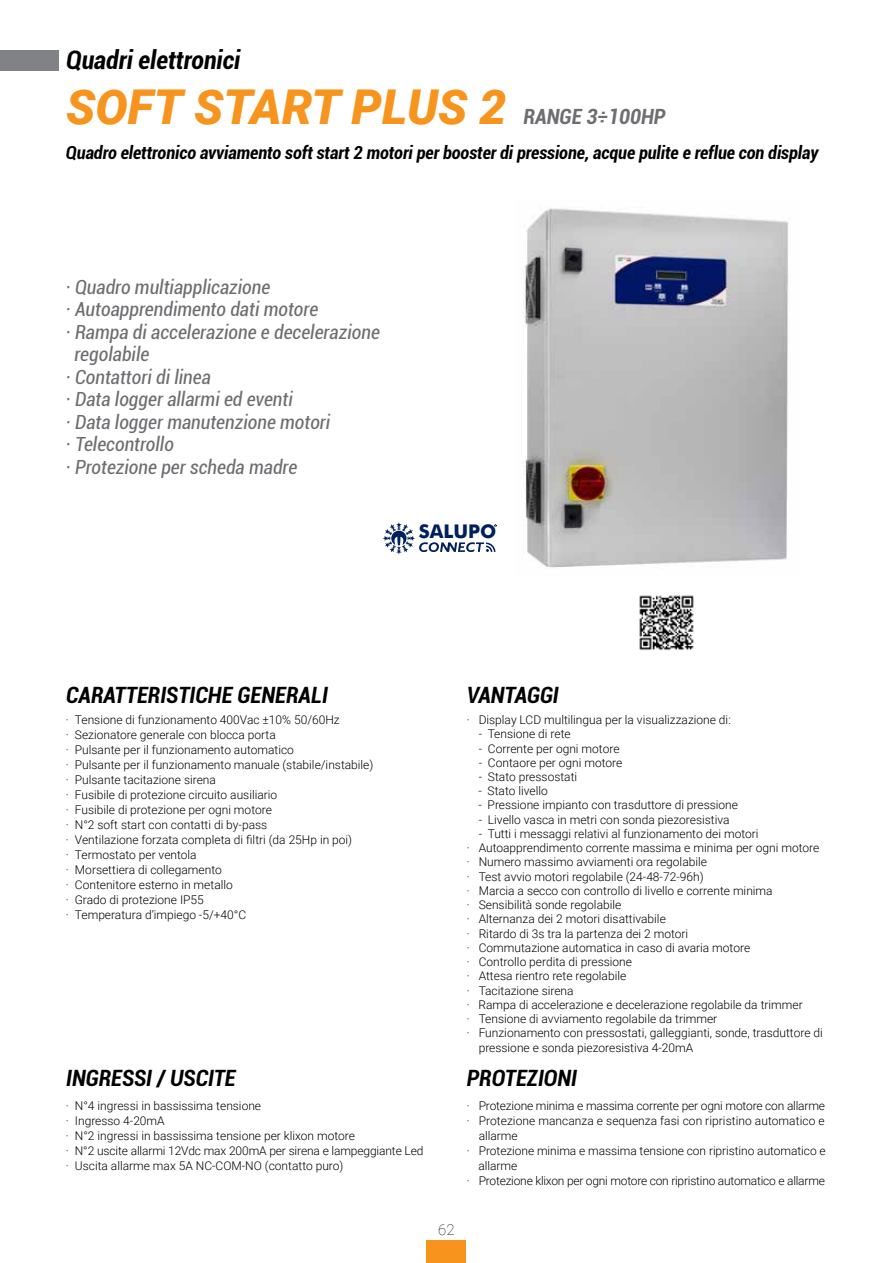
<style>
.page{position:relative;width:893px;height:1263px;background:#fff}
.page>*{position:absolute;margin:0;border:0;box-sizing:border-box;transform-origin:0 0}
.t1{font:italic 900 48px "Roboto";color:#f7941e}
.t2{font:italic 700 condensed 25.5px "Roboto";color:#000}
.t3{font:italic 700 condensed 22.5px "Roboto";color:#000}
.t4{font:italic 700 condensed 21px "Roboto";color:#6d6e71}
.t5{font:italic condensed 19.5px "Roboto";color:#6d6e71}
.t6{font:700 18.9px "Futura BT";color:#00205c}
.t7{font:italic 700 condensed 18px "Roboto";letter-spacing:-.005em;color:#000}
.t8{font:100 15px "Roboto";color:#000}
.t9{font:300 12px/15px "Roboto";color:#000}
.t10{font:300 12px "Roboto";letter-spacing:-.02em;color:#000}
</style>
<div class="page">
<img style="left:639px;top:595px;width:55px;height:56px">
<div style="left:427px;top:1240px;width:39px;height:23px;background:#f7941e"></div>
<svg style="left:383px;top:522px;width:114px;height:32px"></svg>
<img style="left:523px;top:208px;width:266px;height:360px">
<div style="left:0;top:50px;width:59px;height:20px;background:#808285"></div>
<h2 class="t2" style="left:66px;top:42px;width:176px">Quadri elettronici</h2>
<h1 class="t1" style="left:66px;top:74px;width:442px">SOFT START PLUS 2</h1>
<h3 class="t4" style="left:523px;top:102px;width:144px">RANGE 3÷100HP</h3>
<h3 class="t7" style="left:66px;top:140px;width:754px">Quadro elettronico avviamento soft start 2 motori per booster di pressione, acque pulite e reflue con display</h3>
<h3 class="t5" style="left:66px;top:273px;width:206px">· Quadro multiapplicazione</h3>
<h3 class="t5" style="left:66px;top:296px;width:254px">· Autoapprendimento dati motore</h3>
<h3 class="t5" style="left:66px;top:318px;width:316px">· Rampa di accelerazione e decelerazione</h3>
<h3 class="t5" style="left:74px;top:341px;width:76px">regolabile</h3>
<h3 class="t5" style="left:66px;top:363px;width:147px">· Contattori di linea</h3>
<h3 class="t5" style="left:66px;top:386px;width:228px">· Data logger allarmi ed eventi</h3>
<h3 class="t5" style="left:66px;top:408px;width:266px">· Data logger manutenzione motori</h3>
<h3 class="t5" style="left:66px;top:431px;width:110px">· Telecontrollo</h3>
<h3 class="t5" style="left:66px;top:453px;width:233px">· Protezione per scheda madre</h3>
<h3 class="t6" style="left:419px;top:520px;width:79px">SALUPO</h3>
<h3 class="t3" style="left:66px;top:679px;width:263px">CARATTERISTICHE GENERALI</h3>
<h3 class="t3" style="left:467px;top:679px;width:94px">VANTAGGI</h3>
<p class="t9" style="left:66px;top:712px;width:309px">· Tensione di funzionamento 400Vac ±10% 50/60Hz<br>· Sezionatore generale con blocca porta<br>· Pulsante per il funzionamento automatico<br>· Pulsante per il funzionamento manuale (stabile/instabile) · Pulsante tacitazione sirena<br>· Fusibile di protezione circuito ausiliario<br>· Fusibile di protezione per ogni motore<br>· N°2 soft start con contatti di by-pass<br>· Ventilazione forzata completa di filtri (da 25Hp in poi)<br>· Termostato per ventola<br>· Morsettiera di collegamento<br>· Contenitore esterno in metallo<br>· Grado di protezione IP55<br>· Temperatura d’impiego -5/+40°C</p>
<p class="t9" style="left:467px;top:712px;width:266px">· Display LCD multilingua per la visualizzazione di:</p>
<p class="t9" style="left:479px;top:726px;width:94px">- Tensione di rete</p>
<p class="t9" style="left:479px;top:740px;width:142px">- Corrente per ogni motore</p>
<p class="t9" style="left:479px;top:754px;width:145px">- Contaore per ogni motore</p>
<p class="t9" style="left:479px;top:769px;width:100px">- Stato pressostati</p>
<p class="t9" style="left:478px;top:783px;width:71px">- Stato livello</p>
<p class="t9" style="left:478px;top:797px;width:261px">- Pressione impianto con trasduttore di pressione</p>
<p class="t9" style="left:479px;top:811px;width:252px">- Livello vasca in metri con sonda piezoresistiva</p>
<p class="t9" style="left:479px;top:826px;width:281px">- Tutti i messaggi relativi al funzionamento dei motori</p>
<p class="t9" style="left:467px;top:840px;width:354px">· Autoapprendimento corrente massima e minima per ogni motore</p>
<p class="t9" style="left:467px;top:854px;width:242px">· Numero massimo avviamenti ora regolabile</p>
<p class="t9" style="left:467px;top:868px;width:238px">· Test avvio motori regolabile (24-48-72-96h)</p>
<p class="t9" style="left:467px;top:883px;width:307px">· Marcia a secco con controllo di livello e corrente minima</p>
<p class="t9" style="left:467px;top:897px;width:156px">· Sensibilità sonde regolabile</p>
<p class="t9" style="left:467px;top:911px;width:201px">· Alternanza dei 2 motori disattivabile</p>
<p class="t9" style="left:467px;top:925px;width:223px">· Ritardo di 3s tra la partenza dei 2 motori</p>
<p class="t9" style="left:467px;top:940px;width:285px">· Commutazione automatica in caso di avaria motore</p>
<p class="t9" style="left:467px;top:954px;width:167px">· Controllo perdita di pressione</p>
<p class="t9" style="left:467px;top:968px;width:161px">· Attesa rientro rete regolabile</p>
<p class="t9" style="left:467px;top:982px;width:108px">· Tacitazione sirena</p>
<p class="t9" style="left:467px;top:997px;width:338px">· Rampa di accelerazione e decelerazione regolabile da trimmer</p>
<p class="t9" style="left:467px;top:1011px;width:252px">· Tensione di avviamento regolabile da trimmer</p>
<p class="t9" style="left:467px;top:1025px;width:358px">· Funzionamento con pressostati, galleggianti, sonde, trasduttore di</p>
<p class="t9" style="left:479px;top:1039px;width:216px">pressione e sonda piezoresistiva 4-20mA</p>
<h3 class="t3" style="left:66px;top:1062px;width:171px">INGRESSI / USCITE</h3>
<h3 class="t3" style="left:467px;top:1062px;width:112px">PROTEZIONI</h3>
<p class="t9" style="left:66px;top:1097px;width:359px">· N°4 ingressi in bassissima tensione<br>· Ingresso 4-20mA<br>· N°2 ingressi in bassissima tensione per klixon motore<br>· N°2 uscite allarmi 12Vdc max 200mA per sirena e lampeggiante Led · Uscita allarme max 5A NC-COM-NO (contatto puro)</p>
<p class="t9" style="left:467px;top:1097px;width:360px">· Protezione minima e massima corrente per ogni motore con allarme</p>
<p class="t9" style="left:467px;top:1112px;width:359px">· Protezione mancanza e sequenza fasi con ripristino automatico e</p>
<p class="t9" style="left:479px;top:1127px;width:41px">allarme</p>
<p class="t9" style="left:467px;top:1142px;width:361px">· Protezione minima e massima tensione con ripristino automatico e</p>
<p class="t9" style="left:478px;top:1157px;width:41px">allarme</p>
<p class="t10" style="left:467px;top:1172px;width:360px">· Protezione klixon per ogni motore con ripristino automatico e allarme</p>
<p class="t8" style="left:438px;top:1219px;width:18px">62</p>
</div>
